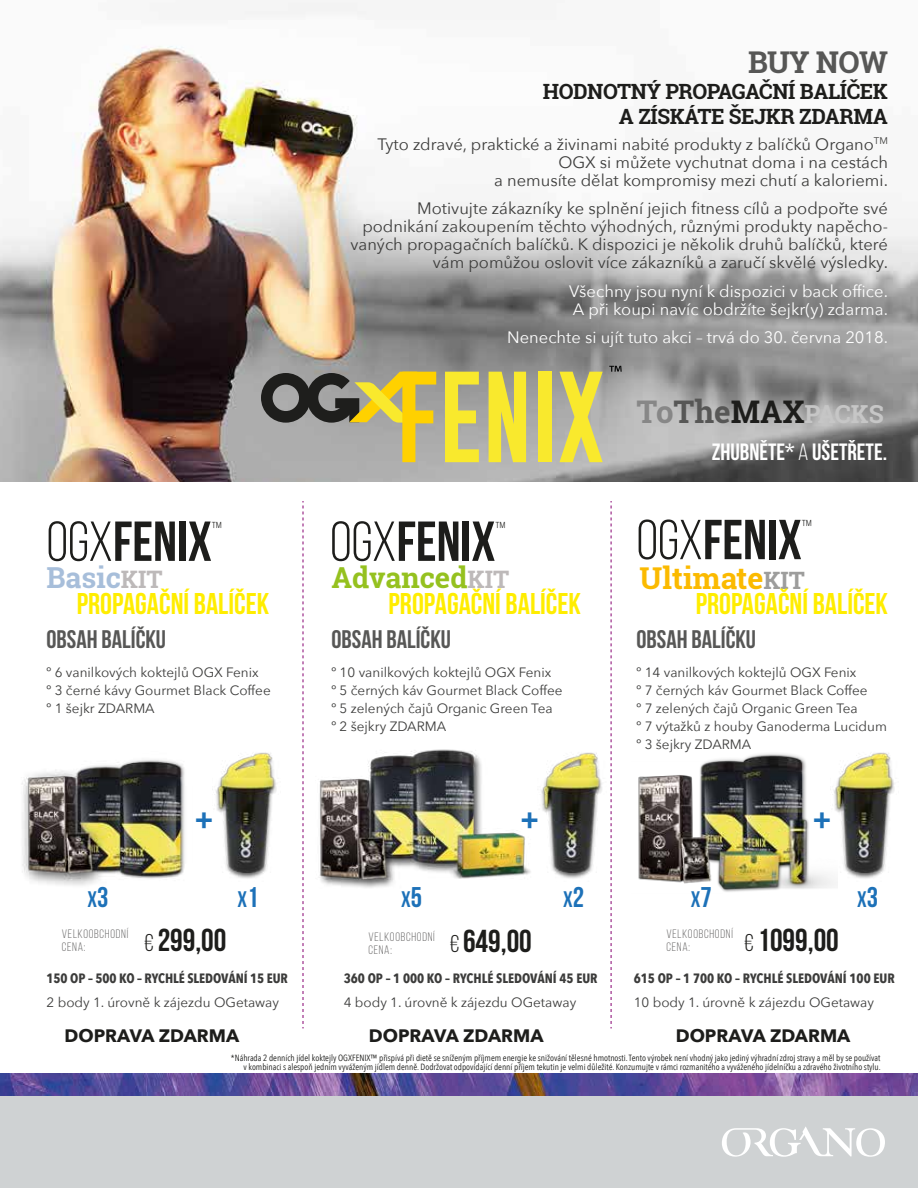
<style>
.page{position:relative;width:918px;height:1188px;background:#fff}
.page>*{position:absolute;margin:0;border:0;box-sizing:border-box;transform-origin:0 0}
.t1{font:700 56.25px "Bebas Neue";color:#1d1d1b}
.t2{font:700 45px "Bebas Neue";color:#1d71b8}
.t3{font:700 31.8px "Bebas Neue";color:#1d1d1b}
.t4{font:30px "Bebas Neue";color:#ffed00}
.t5{font:700 30px "Roboto Slab";color:#fbba00}
.t6{font:700 30px "Roboto Slab";letter-spacing:-.02em;color:#575756}
.t7{font:700 28.95px "Roboto Slab";color:#95c11f}
.t8{font:700 28.95px "Roboto Slab";color:#a7beda}
.t9{font:700 25.5px "Bebas Neue";color:#575756}
.t10{font:700 24.9px "Roboto Slab";letter-spacing:-.015em;color:#c6c6c6}
.t11{font:700 23.55px "Bebas Neue";color:#fff}
.t12{font:700 22.5px "Bebas Neue";color:#1d71b8}
.t13{font:700 21px/25.5px "Roboto Slab";letter-spacing:-.02em;color:#1d1d1b;text-align:right}
.t14{font:700 18px "Avenir Next";color:#1d1d1b}
.t15{font:17.25px "Bebas Neue";color:#1d1d1b}
.t16{font:16.5px/18px "Avenir Next";color:#3c3c3b;text-align:right}
.t17{font:16.5px/18px "Avenir Next";color:#fff}
.t18{font:13.5px/18px "Avenir Next";color:#3c3c3b}
.t19{font:700 13.5px "Avenir Next Condensed";color:#3c3c3b}
.t20{font:12.3px/13px "Bebas Neue";letter-spacing:.06em;color:#706f6f}
.t21{font:9px/9px "Avenir Next Condensed";color:#1d1d1b;text-align:right}
.s1{font-size:31.2px;color:#878787}
.s2{font-size:31.2px;color:#575756}
.s3{font-size:31.2px;color:#1d1d1b}
.s4{font-weight:400}
.s5{font-size:24.15px;color:#bdb9b9}
.s6{font-size:24px;color:#9d9d9c}
.s7{font-size:28.5px}
.s8{font-weight:400;font-size:24.3px}
</style>
<div class="page">
<img style="left:837px;top:752px;width:58px;height:131px">
<img style="left:302px;top:501px;width:310px;height:528px">
<img style="left:212px;top:717px;width:137px;height:206px">
<img style="left:22px;top:759px;width:163px;height:127px">
<img style="left:289px;top:742px;width:250px;height:162px">
<img style="left:638px;top:753px;width:199px;height:139px">
<img style="left:0;top:2px;width:918px;height:480px">
<div style="left:0;top:1088px;width:918px;height:100px;background:#cfd2d3"></div>
<svg style="left:722px;top:1127px;width:163px;height:30px"></svg>
<svg style="left:302px;top:501px;width:2px;height:527px"></svg>
<svg style="left:611px;top:501px;width:1px;height:527px"></svg>
<img style="left:0;top:1073px;width:918px;height:23px">
<svg style="left:609px;top:366px;width:13px;height:6px"></svg>
<svg style="left:445px;top:372px;width:34px;height:90px;background:#d9cf58"></svg>
<svg style="left:489px;top:372px;width:37px;height:90px;background:#e9dc43"></svg>
<div style="left:538px;top:372px;width:13px;height:90px;background:#f9e92d"></div>
<svg style="left:559px;top:372px;width:44px;height:90px;background:#d5cc68"></svg>
<svg style="left:261px;top:372px;width:175px;height:90px;background:#a09872"></svg>
<h3 class="t6" style="left:748px;top:42px;width:141px">BUY NOW</h3>
<h3 class="t13" style="left:543px;top:78px;width:347px">HODNOTNÝ PROPAGAČNÍ BALÍČEK<br>A ZÍSKÁTE ŠEJKR ZDARMA</h3>
<p class="t16" style="left:378px;top:134px;width:512px">Tyto zdravé, praktické a živinami nabité produkty z balíčků Organo<sup>TM<br></sup>OGX si můžete vychutnat doma i na cestách<br>a nemusíte dělat kompromisy mezi chutí a kaloriemi.</p>
<p class="t16" style="left:350px;top:199px;width:539px">Motivujte zákazníky ke splnění jejich fitness cílů a podpořte své podnikání zakoupením těchto výhodných, různými produkty napěcho&shy;vaných propagačních balíčků. K dispozici je několik druhů balíčků, které vám pomůžou oslovit více zákazníků a zaručí skvělé výsledky.</p>
<p class="t17" style="left:569px;top:281px;width:320px">Všechny jsou nyní k dispozici v back office.<br>A při koupi navíc obdržíte šejkr(y) zdarma.</p>
<p class="t17" style="left:507px;top:328px;width:382px">Nenechte si ujít tuto akci – trvá do 30. června 2018.</p>
<h3 class="t10" style="left:636px;top:397px;width:249px"><span class="s1">To</span><span class="s2">The</span><span class="s3">MAX</span>PACKS</h3>
<h3 class="t11" style="left:712px;top:439px;width:177px">ZHUBNĚTE* <span class="s4">A</span> UŠETŘETE.</h3>
<h1 class="t1" style="left:637px;top:509px;width:167px"><span class="s4">OGX</span>FENIX</h1>
<p class="t15" style="left:802px;top:517px;width:12px">™</p>
<h1 class="t1" style="left:47px;top:511px;width:167px"><span class="s4">OGX</span>FENIX</h1>
<p class="t15" style="left:212px;top:519px;width:12px">™</p>
<h3 class="t8" style="left:47px;top:557px;width:118px">Basic<span class="s5">KIT</span></h3>
<h3 class="t5" style="left:640px;top:557px;width:167px">Ultimate<span class="s6">KIT</span></h3>
<h1 class="t1" style="left:330px;top:511px;width:167px"><span class="s4">OGX</span>FENIX</h1>
<p class="t15" style="left:495px;top:519px;width:12px">™</p>
<h3 class="t7" style="left:331px;top:557px;width:179px">Advanced<span class="s5">KIT</span></h3>
<h3 class="t4" style="left:77px;top:587px;width:194px">PROPAGAČNÍ BALÍČEK</h3>
<h3 class="t4" style="left:389px;top:587px;width:194px">PROPAGAČNÍ BALÍČEK</h3>
<h3 class="t4" style="left:696px;top:587px;width:194px">PROPAGAČNÍ BALÍČEK</h3>
<h3 class="t9" style="left:47px;top:625px;width:121px">OBSAH BALÍČKU</h3>
<p class="t18" style="left:47px;top:662px;width:226px">º 6 vanilkových koktejlů OGX Fenix<br>º 3 černé kávy Gourmet Black Coffee º 1 šejkr ZDARMA</p>
<h3 class="t9" style="left:331px;top:625px;width:121px">OBSAH BALÍČKU</h3>
<p class="t18" style="left:331px;top:662px;width:233px">º 10 vanilkových koktejlů OGX Fenix<br>º 5 černých káv Gourmet Black Coffee º 5 zelených čajů Organic Green Tea<br>º 2 šejkry ZDARMA</p>
<h3 class="t9" style="left:637px;top:625px;width:121px">OBSAH BALÍČKU</h3>
<p class="t18" style="left:637px;top:662px;width:252px">º 14 vanilkových koktejlů OGX Fenix<br>º 7 černých káv Gourmet Black Coffee<br>º 7 zelených čajů Organic Green Tea<br>º 7 výtažků z houby Ganoderma Lucidum º 3 šejkry ZDARMA</p>
<h3 class="t12" style="left:88px;top:886px;width:22px">X<span class="s7">3</span></h3>
<h2 class="t2" style="left:195px;top:795px;width:19px">+</h2>
<h2 class="t2" style="left:521px;top:795px;width:19px">+</h2>
<h2 class="t2" style="left:813px;top:795px;width:19px">+</h2>
<h3 class="t12" style="left:238px;top:886px;width:22px">X<span class="s7">1</span></h3>
<h3 class="t12" style="left:563px;top:886px;width:22px">X<span class="s7">2</span></h3>
<h3 class="t12" style="left:857px;top:886px;width:22px">X<span class="s7">3</span></h3>
<h3 class="t12" style="left:401px;top:886px;width:22px">X<span class="s7">5</span></h3>
<h3 class="t12" style="left:691px;top:886px;width:22px">X<span class="s7">7</span></h3>
<p class="t20" style="left:62px;top:928px;width:68px">VELKOOBCHODNÍ<br>CENA:</p>
<h3 class="t3" style="left:450px;top:924px;width:84px"><span class="s8">€</span> 649,00</h3>
<p class="t20" style="left:666px;top:928px;width:68px">VELKOOBCHODNÍ<br>CENA:</p>
<h3 class="t3" style="left:144px;top:922px;width:84px"><span class="s8">€</span> 299,00</h3>
<p class="t20" style="left:368px;top:930px;width:68px">VELKOOBCHODNÍ<br>CENA:</p>
<h3 class="t3" style="left:744px;top:922px;width:96px"><span class="s8">€</span> 1099,00</h3>
<p class="t19" style="left:47px;top:970px;width:243px">150 OP – 500 KO – RYCHLÉ SLEDOVÁNÍ 15 EUR</p>
<p class="t18" style="left:47px;top:992px;width:234px">2 body 1. úrovně k zájezdu OGetaway</p>
<p class="t19" style="left:344px;top:970px;width:255px">360 OP – 1 000 KO – RYCHLÉ SLEDOVÁNÍ 45 EUR</p>
<p class="t18" style="left:344px;top:992px;width:234px">4 body 1. úrovně k zájezdu OGetaway</p>
<p class="t19" style="left:634px;top:970px;width:262px">615 OP – 1 700 KO – RYCHLÉ SLEDOVÁNÍ 100 EUR</p>
<p class="t18" style="left:634px;top:992px;width:242px">10 body 1. úrovně k zájezdu OGetaway</p>
<h3 class="t14" style="left:65px;top:1020px;width:176px">DOPRAVA ZDARMA</h3>
<h3 class="t14" style="left:369px;top:1020px;width:176px">DOPRAVA ZDARMA</h3>
<h3 class="t14" style="left:676px;top:1020px;width:176px">DOPRAVA ZDARMA</h3>
<p class="t21" style="left:231px;top:1053px;width:651px">*Náhrada 2 denních jídel koktejly OGXFENIX™ přispívá při dietě se sníženým příjmem energie ke snižování tělesné hmotnosti. Tento výrobek není vhodný jako jediný výhradní zdroj stravy a měl by se používat v kombinaci s alespoň jedním vyváženým jídlem denně. Dodržovat odpovídající denní příjem tekutin je velmi důležité. Konzumujte v rámci rozmanitého a vyváženého jídelníčku a zdravého životního stylu.</p>
</div>
